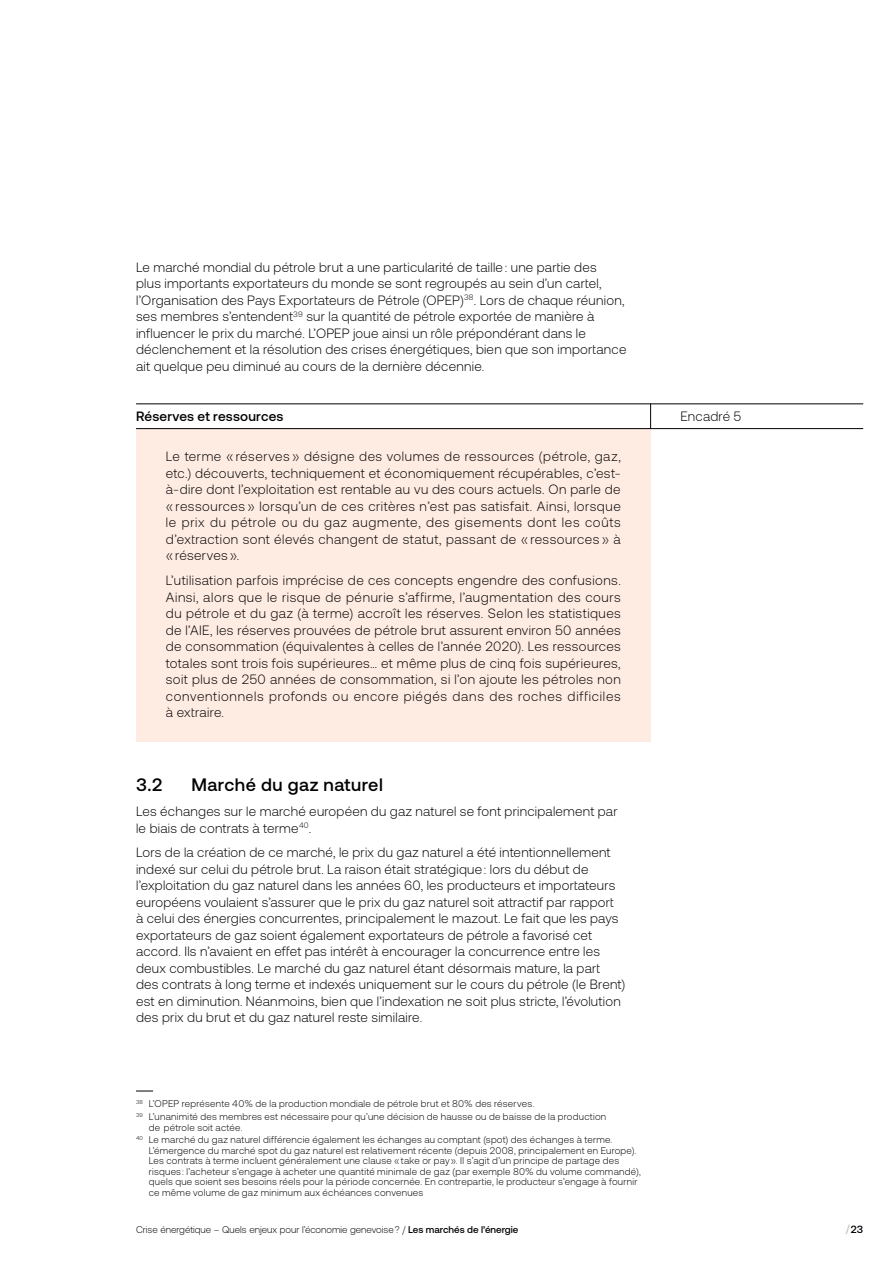
<style>
.page{position:relative;width:893px;height:1263px;background:#fff}
.page>*{position:absolute;margin:0;border:0;box-sizing:border-box;transform-origin:0 0}
.t1{font:500 18px "Aeonik";letter-spacing:.025em;color:#000}
.t2{font:300 13.5px/16.5px "Aeonik";letter-spacing:.02em;color:#000}
.t3{font:500 13.5px "Aeonik";letter-spacing:.01em;color:#000}
.t4{font:500 10.5px "Aeonik";color:#000}
.t5{font:300 9.75px/10.5px "Aeonik";letter-spacing:.025em;color:#000}
.t6{font:300 9.75px "Aeonik";color:#000}
.s1{font-weight:500}
.s2{color:#c4bdaa}
</style>
<div class="page">
<div style="left:136px;top:429px;width:515px;height:313px;background:#feebe2"></div>
<svg style="left:136px;top:1091px;width:17px;height:1px"></svg>
<svg style="left:650px;top:405px;width:1px;height:23px"></svg>
<hr style="left:136px;top:404px;width:727px;height:1px;background:#000">
<hr style="left:136px;top:428px;width:727px;height:1px;background:#000">
<p class="t2" style="left:136px;top:259px;width:492px">Le marché mondial du pétrole brut a une particularité de taille: une partie des<br>plus importants exportateurs du monde se sont regroupés au sein d’un cartel, l’Organisation des Pays Exportateurs de Pétrole (OPEP)<sup>38</sup>. Lors de chaque réunion, ses membres s’entendent<sup>39</sup> sur la quantité de pétrole exportée de manière à influencer le prix du marché. L’OPEP joue ainsi un rôle prépondérant dans le déclenchement et la résolution des crises énergétiques, bien que son importance ait quelque peu diminué au cours de la dernière décennie.</p>
<p class="t3" style="left:136px;top:408px;width:149px">Réserves et ressources</p>
<p class="t2" style="left:680px;top:408px;width:63px">Encadré 5</p>
<p class="t2" style="left:166px;top:448px;width:456px;text-align:justify">Le terme « réserves » désigne des volumes de ressources (pétrole, gaz, etc.) découverts, techniquement et économiquement récupérables, c’est&shy;à-dire dont l’exploitation est rentable au vu des cours actuels. On parle de « ressources » lorsqu’un de ces critères n’est pas satisfait. Ainsi, lorsque le prix du pétrole ou du gaz augmente, des gisements dont les coûts d’extraction sont élevés changent de statut, passant de « ressources » à « réserves ».</p>
<p class="t2" style="left:166px;top:572px;width:457px;text-align:justify">L’utilisation parfois imprécise de ces concepts engendre des confusions.<br>Ainsi, alors que le risque de pénurie s’affirme, l’augmentation des cours du pétrole et du gaz (à terme) accroît les réserves. Selon les statistiques de l’AIE, les réserves prouvées de pétrole brut assurent environ 50 années de consommation (équivalentes à celles de l’année 2020). Les ressources totales sont trois fois supérieures… et même plus de cinq fois supérieures, soit plus de 250 années de consommation, si l’on ajoute les pétroles non conventionnels profonds ou encore piégés dans des roches difficiles à extraire.</p>
<h1 class="t1" style="left:136px;top:775px;width:28px">3.2</h1>
<h1 class="t1" style="left:191px;top:775px;width:193px">Marché du gaz naturel</h1>
<p class="t2" style="left:136px;top:803px;width:483px">Les échanges sur le marché européen du gaz naturel se font principalement par le biais de contrats à terme<sup>40</sup>.</p>
<p class="t2" style="left:136px;top:844px;width:491px">Lors de la création de ce marché, le prix du gaz naturel a été intentionnellement indexé sur celui du pétrole brut. La raison était stratégique: lors du début de l’exploitation du gaz naturel dans les années 60, les producteurs et importateurs européens voulaient s’assurer que le prix du gaz naturel soit attractif par rapport<br>à celui des énergies concurrentes, principalement le mazout. Le fait que les pays exportateurs de gaz soient également exportateurs de pétrole a favorisé cet accord. Ils n’avaient en effet pas intérêt à encourager la concurrence entre les deux combustibles. Le marché du gaz naturel étant désormais mature, la part des contrats à long terme et indexés uniquement sur le cours du pétrole (le Brent) est en diminution. Néanmoins, bien que l’indexation ne soit plus stricte, l’évolution des prix du brut et du gaz naturel reste similaire.</p>
<p class="t5" style="left:136px;top:1098px;width:472px;line-height:12.6px"><sup>38</sup> L’OPEP représente 40% de la production mondiale de pétrole brut et 80% des réserves.<br><sup>39</sup> L’unanimité des membres est nécessaire pour qu’une décision de hausse ou de baisse de la production</p>
<p class="t5" style="left:136px;top:1121px;width:478px;line-height:12.6px;text-indent:13px">de pétrole soit actée.<br><sup>40</sup> Le marché du gaz naturel différencie également les échanges au comptant (spot) des échanges à terme.</p>
<p class="t5" style="left:149px;top:1145px;width:494px">L’émergence du marché spot du gaz naturel est relativement récente (depuis 2008, principalement en Europe).<br>Les contrats à terme incluent généralement une clause «take or pay». Il s’agit d’un principe de partage des risques: l’acheteur s’engage à acheter une quantité minimale de gaz (par exemple 80% du volume commandé), quels que soient ses besoins réels pour la période concernée. En contrepartie, le producteur s’engage à fournir ce même volume de gaz minimum aux échéances convenues</p>
<p class="t6" style="left:136px;top:1224px;width:384px">Crise énergétique – Quels enjeux pour l’économie genevoise? / <span class="s1">Les marchés de l’énergie</span></p>
<p class="t4" style="left:846px;top:1224px;width:19px"><span class="s2">/</span>23</p>
</div>
